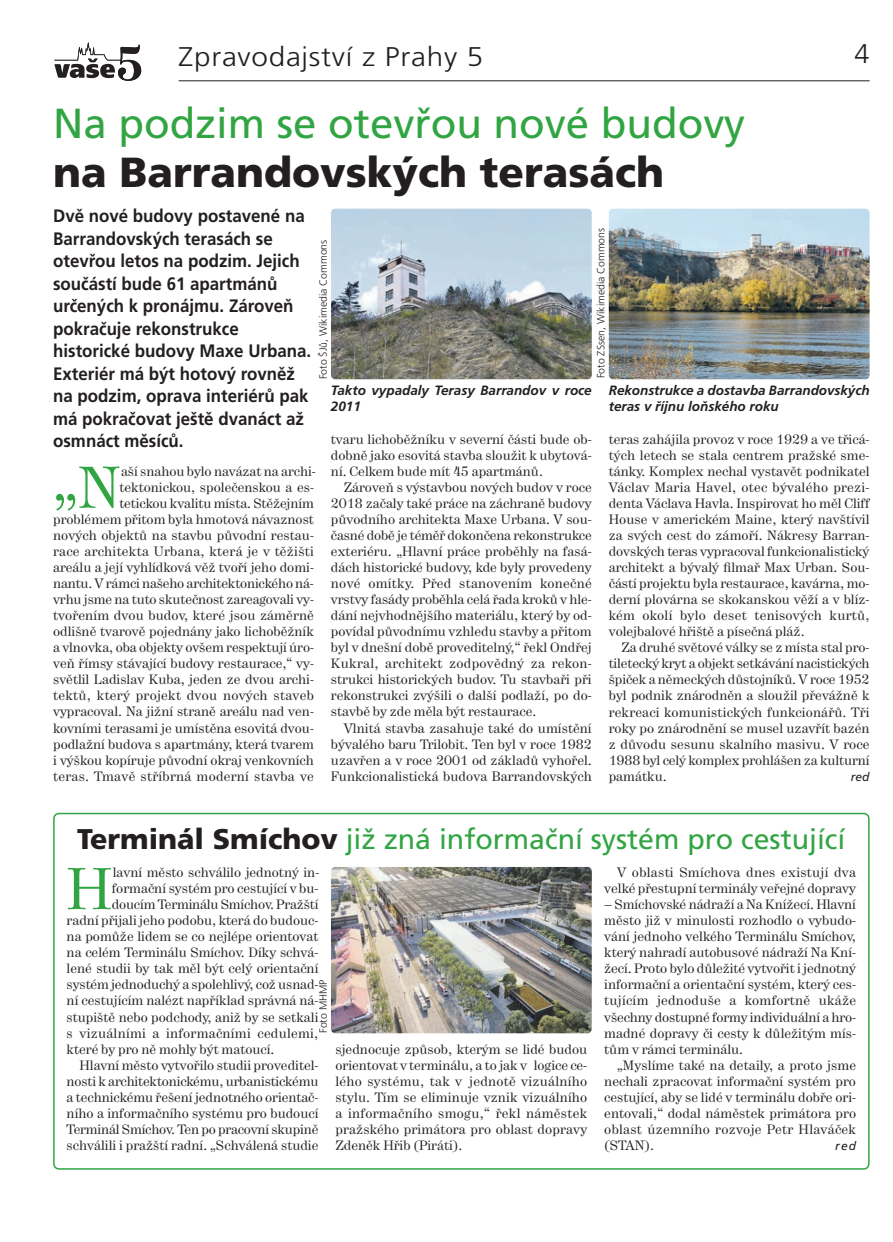
<style>
.page{position:relative;width:893px;height:1242px;background:#fff}
.page>*{position:absolute;margin:0;border:0;box-sizing:border-box;transform-origin:0 0}
.t1{font:58.5px "Hercules";color:#32a543}
.t2{font:42px "Frutiger CE";color:#32a543}
.t3{font:900 42px "Frutiger CE";color:#231f20}
.t4{font:28.5px "Frutiger CE";color:#32a543}
.t5{font:300 27px "Frutiger CE";letter-spacing:.025em;color:#231f20;scale:1.1 1}
.t6{font:300 27px "Frutiger CE";letter-spacing:.025em;color:#231f20}
.t7{font:700 18px/22.5px "Frutiger CE";color:#231f20;scale:.94 1}
.t8{font:13.5px/16px "Hercules";color:#231f20;text-align:justify}
.t9{font:italic 700 13.5px/16px "Frutiger CE";color:#231f20}
.t10{font:13.5px "Hercules";letter-spacing:.02em;color:#231f20}
.t11{font:italic 12px "Frutiger CE";letter-spacing:.045em;color:#231f20}
.t12{font:300 10.5px "Frutiger CE";color:#231f20}
.s1{font-weight:900;color:#231f20}
</style>
<div class="page">
<hr style="left:179px;top:80px;width:691px;height:1px;background:#231f20">
<svg style="left:54px;top:43px;width:87px;height:38px"></svg>
<svg style="left:53px;top:812px;width:817px;height:357px"></svg>
<img style="left:331px;top:867px;width:261px;height:166px;border-radius:4px">
<img style="left:609px;top:209px;width:261px;height:170px;border-radius:4px">
<img style="left:331px;top:209px;width:261px;height:170px;border-radius:4px">
<h3 class="t5" style="left:179px;top:46px;width:279px">Zpravodajství z Prahy 5</h3>
<h3 class="t6" style="left:855px;top:43px;width:17px">4</h3>
<h2 class="t2" style="left:53px;top:106px;width:694px">Na podzim se otevřou nové budovy</h2>
<h2 class="t3" style="left:53px;top:156px;width:612px">na Barrandovských terasách</h2>
<p class="t7" style="left:53px;top:206px;width:276px">Dvě nové budovy postavené na<br>Barrandovských terasách se otevřou letos na podzim. Jejich součástí bude 61 apartmánů určených k pronájmu. Zároveň pokračuje rekonstrukce historické budovy Maxe Urbana.<br>Exteriér má být hotový rovněž na podzim, oprava interiérů pak má pokračovat ještě dvanáct až osmnáct měsíců.</p>
<h1 class="t1" style="left:53px;top:463px;width:69px">„N</h1>
<p class="t12" style="left:597px;top:378px;width:152px;rotate:-90deg">Foto ZSsen, Wikimedia Commons</p>
<p class="t12" style="left:319px;top:379px;width:141px;rotate:-90deg">Foto ŠJů, Wikimedia Commons</p>
<p class="t9" style="left:331px;top:383px;width:262px">Takto vypadaly Terasy Barrandov v roce<br>2011</p>
<p class="t9" style="left:609px;top:383px;width:262px">Rekonstrukce a dostavba Barrandovských teras v říjnu loňského roku</p>
<p class="t8" style="left:609px;top:432px;width:262px">teras zahájila provoz v roce 1929 a ve třicá&shy;tých letech se stala centrem pražské sme&shy;tánky. Komplex nechal vystavět podnikatel Václav Maria Havel, otec bývalého prezi&shy;denta Václava Havla. Inspirovat ho měl Cliff House v americkém Maine, který navštívil za svých cest do zámoří. Nákresy Barran&shy;dovských teras vypracoval funkcionalistický architekt a bývalý filmař Max Urban. Sou&shy;částí projektu byla restaurace, kavárna, mo&shy;derní plovárna se skokanskou věží a v blíz&shy;kém okolí bylo deset tenisových kurtů, volejbalové hřiště a písečná pláž.</p>
<p class="t8" style="left:609px;top:640px;width:262px;text-indent:13px">Za druhé světové války se z místa stal pro&shy;tiletecký kryt a objekt setkávání nacistických špiček a německých důstojníků. V roce 1952 byl podnik znárodněn a sloužil převážně k rekreaci komunistických funkcionářů. Tři roky po znárodnění se musel uzavřít bazén z důvodu sesunu skalního masivu. V roce 1988 byl celý komplex prohlášen za kulturní památku.</p>
<p class="t8" style="left:331px;top:432px;width:262px">tvaru lichoběžníku v severní části bude ob&shy;dobně jako esovitá stavba sloužit k ubytová - ní. Celkem bude mít 45 apartmánů.</p>
<p class="t8" style="left:331px;top:480px;width:262px;text-indent:13px">Zároveň s výstavbou nových budov v roce 2018 začaly také práce na záchraně budovy původního architekta Maxe Urbana. V sou&shy;časné době je téměř dokončena rekonstrukce exteriéru. „Hlavní práce proběhly na fasá&shy;dách historické budovy, kde byly provedeny nové omítky. Před stanovením konečné vrstvy fasády proběhla celá řada kroků v hle&shy;dání nejvhodnějšího materiálu, který by od&shy;povídal původnímu vzhledu stavby a přitom byl v dnešní době proveditelný,“ řekl Ondřej Kukral, architekt zodpovědný za rekon&shy;strukci historických budov. Tu stavbaři při rekonstrukci zvýšili o další podlaží, po do&shy;stavbě by zde měla být restaurace.</p>
<p class="t8" style="left:331px;top:721px;width:262px;text-indent:13px">Vlnitá stavba zasahuje také do umístění bývalého baru Trilobit. Ten byl v roce 1982 uzavřen a v roce 2001 od základů vyhořel.<br>Funkcionalistická budova Barrandovských</p>
<p class="t8" style="left:53px;top:464px;width:264px;text-align:right">aší snahou bylo navázat na archi&shy;tektonickou, společenskou a es-<br>tetickou kvalitu místa. Stěžejním problémem přitom byla hmotová návaznost nových objektů na stavbu původní restau&shy;race architekta Urbana, která je v těžišti areálu a její vyhlídková věž tvoří jeho domi&shy;nantu. V rámci našeho architektonického ná&shy;vrhu jsme na tuto skutečnost zareagovali vy&shy;tvořením dvou budov, které jsou záměrně odlišně tvarově pojednány jako lichoběžník a vlnovka, oba objekty ovšem respektují úro&shy;veň římsy stávající budovy restaurace,“ vy&shy;světlil Ladislav Kuba, jeden ze dvou archi&shy;tektů, který projekt dvou nových staveb vypracoval. Na jižní straně areálu nad ven&shy;kovními terasami je umístěna esovitá dvou&shy;podlažní budova s apartmány, která tvarem i výškou kopíruje původní okraj venkovních teras. Tmavě stříbrná moderní stavba ve</p>
<p class="t11" style="left:851px;top:771px;width:20px">red</p>
<h3 class="t4" style="left:77px;top:827px;width:770px"><span class="s1">Terminál Smíchov</span> již zná informační systém pro cestující</h3>
<h1 class="t1" style="left:67px;top:868px;width:47px">H</h1>
<p class="t8" style="left:113px;top:865px;width:208px">lavní město schválilo jednotný in-</p>
<p class="t8" style="left:112px;top:881px;width:208px">formační systém pro cestující v bu-</p>
<p class="t8" style="left:112px;top:897px;width:208px">doucím Terminálu Smíchov. Pražští</p>
<p class="t8" style="left:67px;top:913px;width:253px">radní přijali jeho podobu, která do budouc -</p>
<p class="t8" style="left:67px;top:929px;width:253px">na pomůže lidem se co nejlépe orientovat</p>
<p class="t8" style="left:67px;top:945px;width:253px">na celém Terminálu Smíchov. Díky schvá-</p>
<p class="t8" style="left:67px;top:961px;width:253px">lené studii by tak měl být celý orientační</p>
<p class="t8" style="left:67px;top:977px;width:253px">systém jednoduchý a spolehlivý, což usnad -</p>
<p class="t8" style="left:67px;top:993px;width:253px">ní cestujícím nalézt například správ ná ná-</p>
<p class="t8" style="left:67px;top:1010px;width:253px">stupiště nebo podchody, aniž by se setkali</p>
<p class="t10" style="left:67px;top:1028px;width:253px">s vizuálními a informačními cedulemi,</p>
<p class="t8" style="left:67px;top:1042px;width:209px">které by pro ně mohly být matoucí.</p>
<p class="t8" style="left:79px;top:1058px;width:241px">Hlavní město vytvořilo studii proveditel-</p>
<p class="t8" style="left:67px;top:1074px;width:253px">nosti k architektonickému, urbanistickému</p>
<p class="t8" style="left:67px;top:1090px;width:253px">a technickému řešení jednotného orientač-</p>
<p class="t8" style="left:67px;top:1106px;width:253px">ního a informačního systému pro budoucí</p>
<p class="t8" style="left:67px;top:1122px;width:253px">Terminál Smíchov. Ten po pracovní skupině</p>
<p class="t8" style="left:67px;top:1138px;width:253px">schválili i pražští radní. „Schválená studie</p>
<p class="t12" style="left:319px;top:1033px;width:55px;rotate:-90deg">Foto MHMP</p>
<p class="t8" style="left:335px;top:1042px;width:253px">sjednocuje způsob, kterým se lidé budou orientovat v terminálu, a to jak v logice ce&shy;lého systému, tak v jednotě vizuálního stylu. Tím se eliminuje vznik vizuálního a informačního smogu,“ řekl náměstek pražského primátora pro oblast dopravy Zdeněk Hřib (Piráti).</p>
<p class="t8" style="left:604px;top:865px;width:253px;text-align:right">V oblasti Smíchova dnes existují dva velké přestupní terminály veřejné dopravy</p>
<p class="t8" style="left:604px;top:897px;width:253px">– Smíchovské nádraží a Na Knížecí. Hlavní město již v minulosti rozhodlo o vybudo&shy;vání jednoho velkého Terminálu Smíchov, který nahradí autobusové nádraží Na Kní&shy;žecí. Proto bylo důležité vytvořit i jednotný informační a orientační systém, který ces&shy;tujícím jednoduše a komfortně ukáže všechny dostupné formy individuální a hro&shy;madné dopravy či cesty k důležitým mís&shy;tům v rámci terminálu.</p>
<p class="t8" style="left:604px;top:1058px;width:253px;text-indent:13px">„Myslíme také na detaily, a proto jsme nechali zpracovat informační systém pro cestující, aby se lidé v terminálu dobře ori&shy;entovali,“ dodal náměstek primátora pro oblast územního rozvoje Petr Hlaváček (STAN).</p>
<p class="t11" style="left:835px;top:1140px;width:22px">red</p>
</div>
